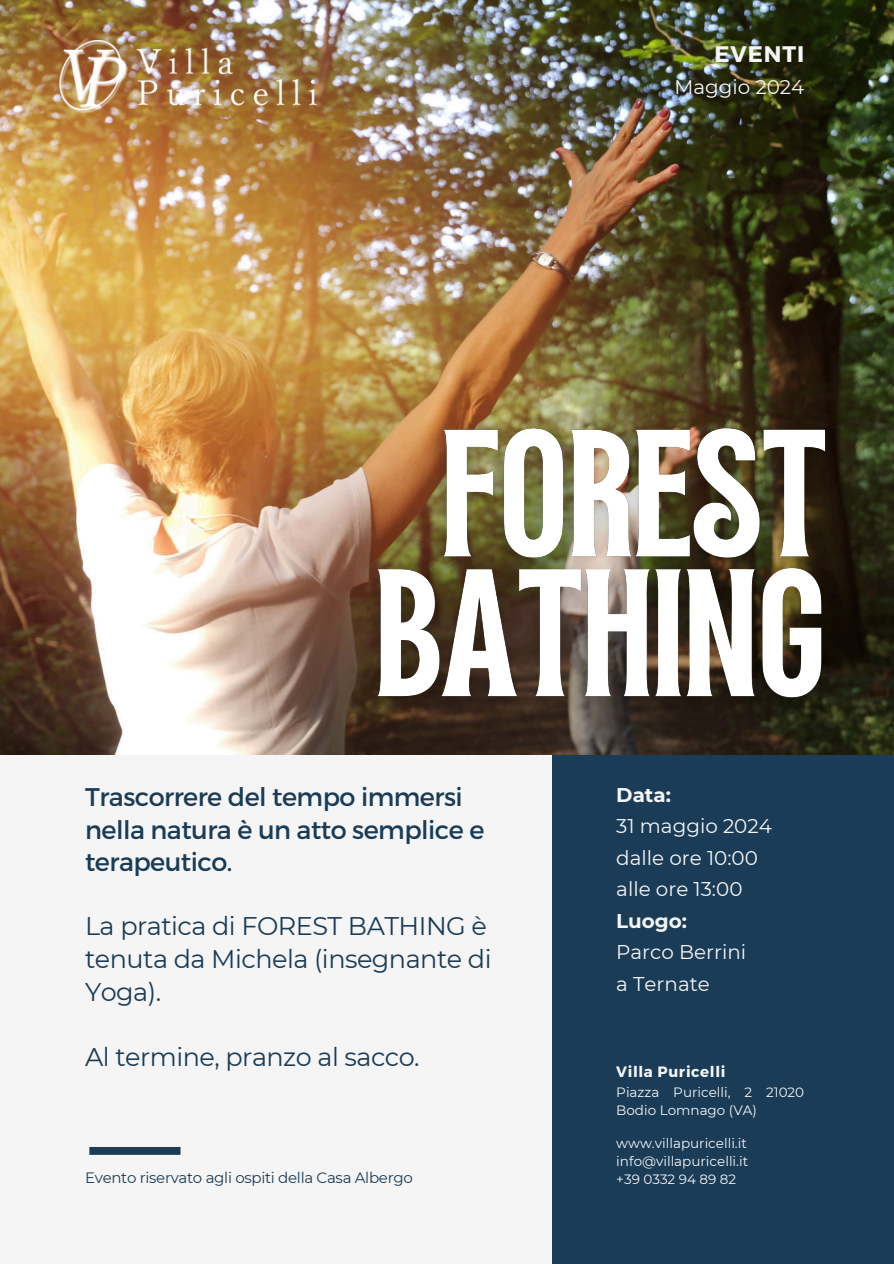
<style>
.page{position:relative;width:894px;height:1264px;background:#fff}
.page>*{position:absolute;margin:0;border:0;box-sizing:border-box;transform-origin:0 0}
.t1{font:25.5px/32.7px "Montserrat";letter-spacing:-.02em;color:#1a3c57}
.t2{font:700 22.5px "Montserrat";letter-spacing:.04em;color:#f5f5f5}
.t3{font:19.8px/31.5px "Montserrat";color:#f5f5f5}
.t4{font:15px "Montserrat";letter-spacing:-.02em;color:#1a3c57}
.t5{font:700 15px "Montserrat";letter-spacing:.04em;color:#f5f5f5}
.t6{font:13.5px/18px "Montserrat";color:#f5f5f5}
.s1{font-weight:700}
</style>
<div class="page">
<div style="left:0;top:0;width:893px;height:1263px;background:#f5f5f5"></div>
<div style="left:552px;top:168px;width:341px;height:1095px;background:#1a3c57"></div>
<img style="left:0;top:0;width:893px;height:754px">
<img style="left:60px;top:40px;width:256px;height:73px">
<div style="left:89px;top:1146px;width:91px;height:8px;background:#1a3c57"></div>
<img style="left:345px;top:401px;width:511px;height:336px">
<h3 class="t2" style="left:714px;top:39px;width:91px">EVENTI</h3>
<p class="t3" style="left:674px;top:71px;width:131px">Maggio 2024</p>
<h2 class="t1" style="left:85px;top:779px;width:400px">Trascorrere del tempo immersi nella natura è un atto semplice e terapeutico.</h2>
<h2 class="t1" style="left:85px;top:910px;width:408px">La pratica di FOREST BATHING è tenuta da Michela (insegnante di<br>Yoga).</h2>
<p class="t1" style="left:85px;top:1040px;width:336px">Al termine, pranzo al sacco.</p>
<h2 class="t4" style="left:85px;top:1168px;width:329px">Evento riservato agli ospiti della Casa Albergo</h2>
<p class="t3" style="left:616px;top:778px;width:157px"><span class="s1">Data:<br></span>31 maggio 2024 dalle ore 10:00 alle ore 13:00<br><span class="s1">Luogo:<br></span>Parco Berrini<br>a Ternate</p>
<h4 class="t5" style="left:616px;top:1061px;width:111px">Villa Puricelli</h4>
<h4 class="t6" style="left:616px;top:1083px;width:189px">Piazza Puricelli, 2 21020<br>Bodio Lomnago (VA)</h4>
<h5 class="t6" style="left:616px;top:1133px;width:132px">www.villapuricelli.it</h5>
<p class="t6" style="left:616px;top:1151px;width:133px">info@villapuricelli.it</p>
<p class="t6" style="left:616px;top:1169px;width:121px">+39 0332 94 89 82</p>
</div>
